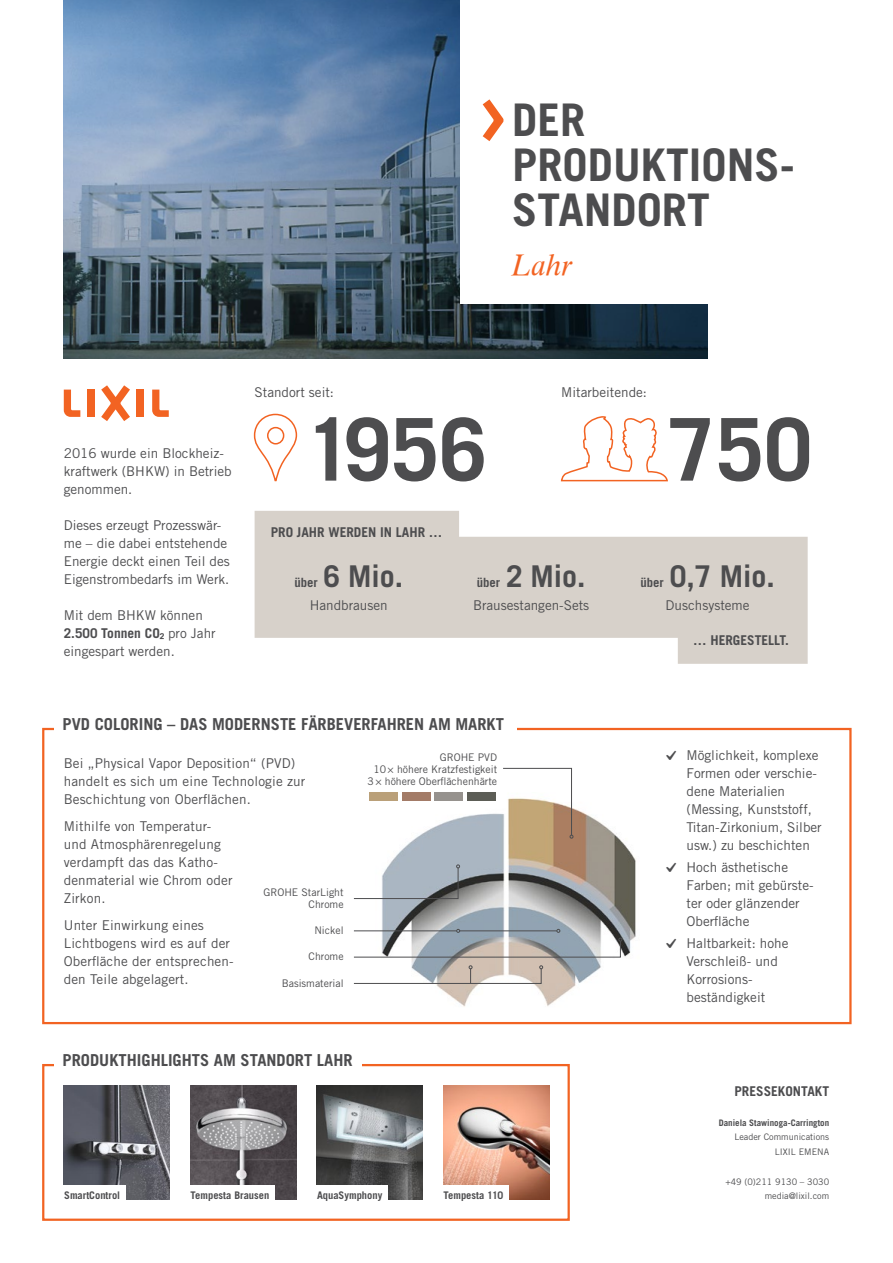
<style>
.page{position:relative;width:893px;height:1263px;background:#fff}
.page>*{position:absolute;margin:0;border:0;box-sizing:border-box;transform-origin:0 0}
.t1{font:700 86.7px "Trade Gothic";color:#4d4d4f}
.t2{font:700 45px/45px "Trade Gothic";color:#4d4d4f}
.t3{font:700 30px "Trade Gothic";color:#4d4d4f}
.t4{font:italic 29.1px "Tiempo";color:#f26322}
.t5{font:700 16.5px "Trade Gothic";color:#4d4d4f}
.t6{font:13.5px/18px "Trade Gothic";color:#4d4d4f}
.t7{font:700 13.5px "Trade Gothic";color:#4d4d4f}
.t8{font:700 12.75px "Trade Gothic";color:#4d4d4f}
.t9{font:10.5px/12px "Trade Gothic";color:#4d4d4f;text-align:right}
.t10{font:700 10.5px "Trade Gothic";color:#4d4d4f}
.t11{font:9px/14.7px "Trade Gothic";color:#4d4d4f;text-align:right}
.t12{font:700 9px "Trade Gothic";color:#4d4d4f}
.s1{font-weight:700}
</style>
<div class="page">
<img style="left:64px;top:0;width:643px;height:359px">
<div style="left:460px;top:0;width:418px;height:304px;background:#fff"></div>
<div style="left:42px;top:1064px;width:528px;height:157px;border:2px solid #f26322"></div>
<img style="left:443px;top:1086px;width:106px;height:113px">
<img style="left:317px;top:1086px;width:106px;height:113px">
<img style="left:190px;top:1086px;width:106px;height:113px">
<img style="left:64px;top:1086px;width:106px;height:113px">
<div style="left:441px;top:1185px;width:68px;height:16px;background:#fff"></div>
<div style="left:315px;top:1185px;width:73px;height:16px;background:#fff"></div>
<div style="left:188px;top:1185px;width:87px;height:16px;background:#fff"></div>
<div style="left:62px;top:1185px;width:64px;height:16px;background:#fff"></div>
<div style="left:54px;top:1033px;width:308px;height:35px;background:#fff"></div>
<svg style="left:483px;top:99px;width:21px;height:42px"></svg>
<img style="left:365px;top:792px;width:304px;height:233px">
<svg style="left:353px;top:864px;width:107px;height:35px"></svg>
<svg style="left:353px;top:965px;width:190px;height:19px"></svg>
<svg style="left:354px;top:929px;width:268px;height:29px"></svg>
<svg style="left:502px;top:768px;width:71px;height:70px"></svg>
<div style="left:370px;top:792px;width:28px;height:9px;background:#baa079"></div>
<div style="left:402px;top:792px;width:28px;height:9px;background:#a37b67"></div>
<div style="left:435px;top:792px;width:28px;height:9px;background:#96928e"></div>
<div style="left:467px;top:792px;width:29px;height:9px;background:#5c5d56"></div>
<div style="left:42px;top:728px;width:810px;height:296px;border:2px solid #f26322"></div>
<div style="left:54px;top:696px;width:463px;height:35px;background:#fff"></div>
<svg style="left:255px;top:511px;width:553px;height:153px;fill:#d7d1ca"></svg>
<svg style="left:560px;top:416px;width:108px;height:66px"></svg>
<svg style="left:253px;top:413px;width:45px;height:68px"></svg>
<svg style="left:64px;top:390px;width:16px;height:27px"></svg>
<svg style="left:152px;top:390px;width:17px;height:27px"></svg>
<div style="left:87px;top:390px;width:8px;height:27px;background:#f26322"></div>
<svg style="left:101px;top:385px;width:29px;height:36px"></svg>
<div style="left:136px;top:390px;width:8px;height:27px;background:#f26322"></div>
<h2 class="t2" style="left:512px;top:97px;width:284px">DER<br>PRODUKTIONS-<br>STANDORT</h2>
<h3 class="t4" style="left:513px;top:247px;width:61px">Lahr</h3>
<p class="t6" style="left:64px;top:444px;width:170px">2016 wurde ein Blockheiz&shy;kraftwerk (BHKW) in Betrieb genommen.</p>
<p class="t6" style="left:64px;top:516px;width:168px">Dieses erzeugt Prozesswär&shy;me – die dabei entstehende<br>Energie deckt einen Teil des<br>Eigenstrombedarfs im Werk.</p>
<p class="t6" style="left:64px;top:606px;width:153px">Mit dem BHKW können<br><span class="s1">2.500 Tonnen CO²</span> pro Jahr eingespart werden.</p>
<p class="t6" style="left:255px;top:383px;width:81px">Standort seit:</p>
<p class="t6" style="left:561px;top:383px;width:87px">Mitarbeitende:</p>
<h1 class="t1" style="left:305px;top:396px;width:184px">1956</h1>
<h1 class="t1" style="left:668px;top:396px;width:146px">750</h1>
<p class="t7" style="left:271px;top:524px;width:173px">PRO JAHR WERDEN IN LAHR …</p>
<h3 class="t3" style="left:324px;top:558px;width:81px">6 Mio.</h3>
<p class="t8" style="left:294px;top:575px;width:25px">über</p>
<h3 class="t3" style="left:506px;top:558px;width:81px">2 Mio.</h3>
<p class="t8" style="left:477px;top:575px;width:25px">über</p>
<h3 class="t3" style="left:670px;top:558px;width:107px">0,7 Mio.</h3>
<p class="t8" style="left:640px;top:575px;width:25px">über</p>
<p class="t6" style="left:310px;top:596px;width:80px">Handbrausen</p>
<p class="t6" style="left:473px;top:596px;width:118px">Brausestangen-Sets</p>
<p class="t6" style="left:666px;top:596px;width:85px">Duschsysteme</p>
<p class="t7" style="left:693px;top:632px;width:97px">… HERGESTELLT.</p>
<p class="t5" style="left:63px;top:714px;width:443px">PVD COLORING – DAS MODERNSTE FÄRBEVERFAHREN AM MARKT</p>
<p class="t6" style="left:64px;top:754px;width:243px">Bei „Physical Vapor Deposition“ (PVD) handelt es sich um eine Technologie zur<br>Beschichtung von Oberflächen.</p>
<p class="t6" style="left:64px;top:817px;width:170px">Mithilfe von Temperatur&shy;und Atmosphärenregelung verdampft das das Katho&shy;denmaterial wie Chrom oder<br>Zirkon.</p>
<p class="t6" style="left:64px;top:916px;width:171px">Unter Einwirkung eines<br>Lichtbogens wird es auf der<br>Oberfläche der entsprechen&shy;den Teile abgelagert.</p>
<p class="t9" style="left:263px;top:886px;width:82px">GROHE StarLight<br>Chrome</p>
<p class="t9" style="left:314px;top:924px;width:31px">Nickel</p>
<p class="t9" style="left:309px;top:950px;width:36px">Chrome</p>
<p class="t9" style="left:282px;top:977px;width:63px">Basismaterial</p>
<p class="t9" style="left:368px;top:751px;width:131px">GROHE PVD<br>10× höhere Kratzfestigkeit<br>3× höhere Oberflächenhärte</p>
<p class="t5" style="left:63px;top:1050px;width:292px">PRODUKTHIGHLIGHTS AM STANDORT LAHR</p>
<p class="t6" style="left:686px;top:746px;width:137px;text-indent:-21px">✔ Möglichkeit, komplexe<br>Formen oder verschie&shy;dene Materialien (Messing, Kunststoff,<br>Titan-Zirkonium, Silber usw.) zu beschichten</p>
<p class="t6" style="left:686px;top:858px;width:129px;text-indent:-21px">✔ Hoch ästhetische<br>Farben; mit gebürste&shy;ter oder glänzender<br>Oberfläche</p>
<p class="t6" style="left:686px;top:934px;width:103px;text-indent:-21px">✔ Haltbarkeit: hohe<br>Verschleiß- und<br>Korrosions&shy;beständigkeit</p>
<p class="t7" style="left:734px;top:1083px;width:96px">PRESSEKONTAKT</p>
<p class="t12" style="left:719px;top:1117px;width:112px">Daniela Stawinoga-Carrington</p>
<p class="t11" style="left:734px;top:1130px;width:96px">Leader Communications<br>LIXIL EMENA</p>
<p class="t11" style="left:725px;top:1174px;width:105px">+49 (0)211 9130 – 3030</p>
<p class="t10" style="left:64px;top:1189px;width:58px">SmartControl</p>
<p class="t10" style="left:191px;top:1189px;width:80px">Tempesta Brausen</p>
<p class="t10" style="left:317px;top:1189px;width:67px">AquaSymphony</p>
<p class="t10" style="left:443px;top:1189px;width:61px">Tempesta 110</p>
<p class="t11" style="left:765px;top:1189px;width:66px">media@lixil.com</p>
</div>
